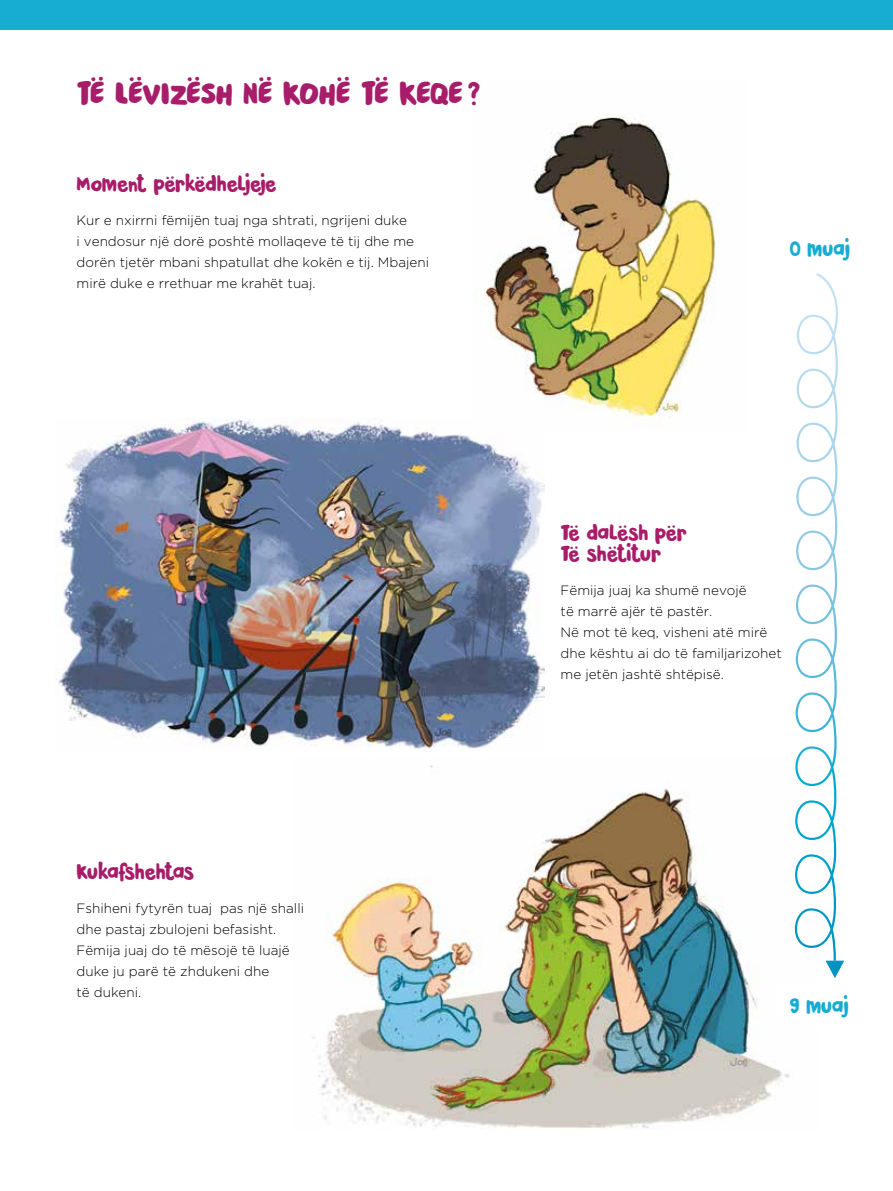
<style>
.page{position:relative;width:893px;height:1191px;background:#fff}
.page>*{position:absolute;margin:0;border:0;box-sizing:border-box;transform-origin:0 0}
.t1{font:33px "Pardesi";letter-spacing:-.03em;color:#a71d6a}
.t2{font:21px/21px "Pardesi";letter-spacing:-.03em;color:#a71d6a}
.t3{font:21px "Pardesi";letter-spacing:-.05em;color:#a71d6a}
.t4{font:21px "Pardesi";letter-spacing:-.02em;color:#17acd2}
.t5{font:300 13.5px/21px "Gotham";color:#000}
</style>
<div class="page">
<div style="left:0;top:0;width:893px;height:30px;background:#17acd2"></div>
<img style="left:484px;top:115px;width:232px;height:309px">
<img style="left:312px;top:765px;width:483px;height:364px">
<img style="left:56px;top:418px;width:488px;height:331px">
<svg style="left:795px;top:275px;width:49px;height:702px"></svg>
<div style="left:779px;top:986px;width:80px;height:35px;background:#fff"></div>
<h1 class="t1" style="left:77px;top:69px;width:405px">TË LËVIZËSH NË KOHË TË KEQE ?</h1>
<h2 class="t2" style="left:77px;top:173px;width:202px">Moment përkëdheljeje</h2>
<p class="t5" style="left:77px;top:209px;width:354px">Kur e nxirrni fëmijën tuaj nga shtrati, ngrijeni duke<br>i vendosur një dorë poshtë mollaqeve të tij dhe me dorën tjetër mbani shpatullat dhe kokën e tij. Mbajeni mirë duke e rrethuar me krahët tuaj.</p>
<h2 class="t4" style="left:789px;top:233px;width:62px">0 muaj</h2>
<h2 class="t3" style="left:77px;top:856px;width:119px">Kukafshehtas</h2>
<p class="t5" style="left:77px;top:897px;width:229px">Fshiheni fytyrën tuaj pas një shalli dhe pastaj zbulojeni befasisht.<br>Fëmija juaj do të mësojë të luajë duke ju parë të zhdukeni dhe<br>të dukeni.</p>
<h2 class="t2" style="left:561px;top:522px;width:128px">Të dalësh për<br>Të shëtitur</h2>
<p class="t5" style="left:561px;top:579px;width:223px">Fëmija juaj ka shumë nevojë<br>të marrë ajër të pastër.<br>Në mot të keq, visheni atë mirë dhe kështu ai do të familjarizohet me jetën jashtë shtëpisë.</p>
<h2 class="t4" style="left:789px;top:990px;width:61px">9 muaj</h2>
</div>
